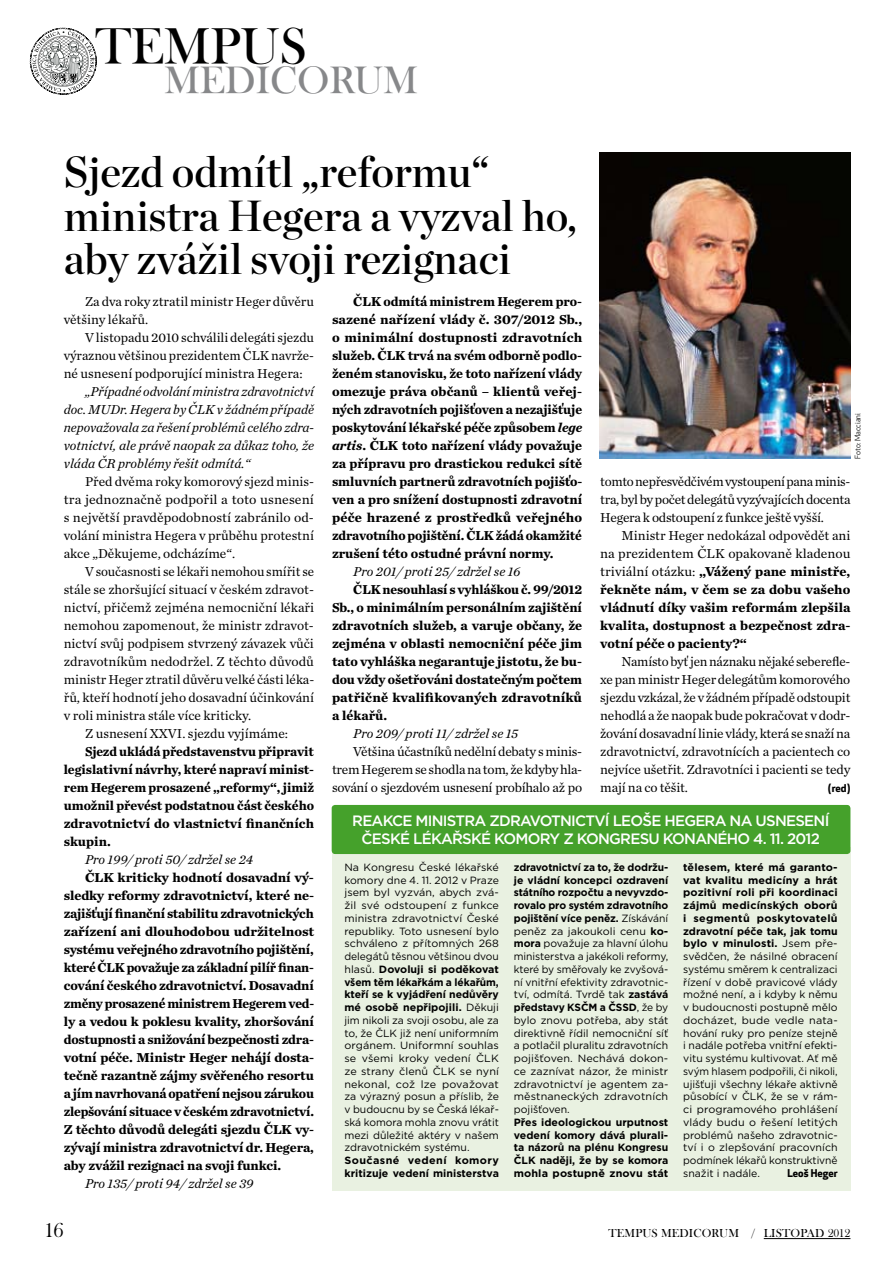
<style>
.page{position:relative;width:893px;height:1263px;background:#fff}
.page>*{position:absolute;margin:0;border:0;box-sizing:border-box;transform-origin:0 0}
.t1{font:44.55px "Baskerville Old Face DCDOT";color:#000}
.t2{font:43.5px/43.5px "Chronicle Display Semi";color:#000}
.t3{font:33.45px "Baskerville Old Face DCDOT";color:#87888a}
.t4{font:21px "Baskerville Old Face DOT";color:#000}
.t5{font:500 15px/18px "Gotham";letter-spacing:-.05em;color:#fff;text-align:center}
.t6{font:700 13.5px/18px "Chronicle Text G1";color:#000;text-align:justify}
.t7{font:13.5px/18px "Chronicle Text G1";color:#000;text-align:justify}
.t8{font:italic 13.5px/18px "Chronicle Text G1";color:#000;text-align:justify}
.t9{font:12px "Baskerville Old Face DOT";letter-spacing:.015em;color:#000}
.t10{font:10.5px/12.8px "Gotham";letter-spacing:-.005em;color:#000;text-align:justify}
.t11{font:700 10.5px/12.8px "Gotham";letter-spacing:.005em;color:#000}
.t12{font:700 10.5px "Apex New";color:#000}
.t13{font:7.5px "Apex New";color:#000}
.s1{font-size:33.6px}
.s2{font-style:italic}
.s3{font-weight:400}
.s4{font-weight:700}
</style>
<div class="page">
<hr style="left:764px;top:1238px;width:86px;height:1px;background:#000">
<svg style="left:30px;top:28px;width:67px;height:67px"></svg>
<div style="left:332px;top:848px;width:518px;height:343px;background:#e9f1e1"></div>
<div style="left:332px;top:805px;width:518px;height:49px;background:#45a12b;border-radius:3px"></div>
<img style="left:600px;top:152px;width:250px;height:307px">
<h1 class="t1" style="left:95px;top:17px;width:213px">TEMPUS</h1>
<h3 class="t3" style="left:164px;top:58px;width:255px">MEDICOR<span class="s1">UM</span></h3>
<h2 class="t2" style="left:64px;top:147px;width:515px">Sjezd odmítl „reformu“ ministra Hegera a vyzval ho, aby zvážil svoji rezignaci</h2>
<p class="t7" style="left:64px;top:292px;width:252px;text-indent:21px">Za dva roky ztratil ministr Heger důvěru většiny lékařů.</p>
<p class="t7" style="left:64px;top:328px;width:252px;text-indent:21px">Vlistopadu 2010 schválili delegáti sjezdu výraznou většinou prezidentem ČLK navrže&shy;né usnesení podporující ministra Hegera:</p>
<p class="t8" style="left:64px;top:382px;width:252px;text-indent:21px">„Případné odvolání ministra zdravotnictví doc. MUDr. Hegera by ČLK v žádném případě nepovažovala za řešení problémů celého zdra&shy;votnictví, ale právě naopak za důkaz toho, že vláda ČR problémy řešit odmítá.“</p>
<p class="t7" style="left:64px;top:472px;width:252px;text-indent:21px">Před dvěma roky komorový sjezd minis&shy;tra jednoznačně podpořil a toto usnesení s největší pravděpodobností zabránilo od&shy;volání ministra Hegera v průběhu protestní akce „Děkujeme, odcházíme“.</p>
<p class="t7" style="left:85px;top:562px;width:231px">Vsoučasnosti se lékaři nemohou smířit se</p>
<p class="t7" style="left:64px;top:580px;width:252px">stále se zhoršující situací v českém zdravot-</p>
<p class="t7" style="left:64px;top:598px;width:252px">nictví, přičemž zejména nemocniční lékaři</p>
<p class="t7" style="left:64px;top:616px;width:252px">nemohou zapomenout, že ministr zdravot-</p>
<p class="t7" style="left:64px;top:634px;width:252px">nictví svůj podpisem stvrzený závazek vůči</p>
<p class="t7" style="left:64px;top:652px;width:252px">zdravotníkům nedodržel. Z těchto důvodů</p>
<p class="t7" style="left:64px;top:670px;width:252px">ministr Heger ztratil důvěru velké části léka-</p>
<p class="t7" style="left:64px;top:688px;width:252px">řů, kteří hodnotí jeho dosavadní účinkování</p>
<p class="t7" style="left:64px;top:706px;width:189px">v roli ministra stále více kriticky.</p>
<p class="t7" style="left:85px;top:724px;width:205px">Z usnesení XXVI. sjezdu vyjímáme:</p>
<p class="t6" style="left:64px;top:742px;width:252px;text-indent:21px">Sjezd ukládá představenstvu připravit legislativní návrhy, které napraví minist&shy;rem Hegerem prosazené „reformy“, jimiž umožnil převést podstatnou část českého zdravotnictví do vlastnictví finančních skupin.</p>
<p class="t8" style="left:85px;top:850px;width:170px">Pro 199/ proti 50/ zdržel se 24</p>
<p class="t6" style="left:64px;top:868px;width:252px;text-indent:21px">ČLK kriticky hodnotí dosavadní vý&shy;sledky reformy zdravotnictví, které ne&shy;zajišťují finanční stabilitu zdravotnických zařízení ani dlouhodobou udržitelnost systému veřejného zdravotního pojištění, které ČLK považuje za základní pilíř finan&shy;cování českého zdravotnictví. Dosavadní změny prosazené ministrem Hegerem ved&shy;ly a vedou k poklesu kvality, zhoršování dostupnosti a snižování bezpečnosti zdra&shy;votní péče. Ministr Heger nehájí dosta&shy;tečně razantně zájmy svěřeného resortu a jím navrhovaná opatření nejsou zárukou zlepšování situace v českém zdravotnictví.<br>Z těchto důvodů delegáti sjezdu ČLK vy&shy;zývají ministra zdravotnictví dr. Hegera, aby zvážil rezignaci na svoji funkci.</p>
<p class="t8" style="left:85px;top:1174px;width:170px">Pro 135/ proti 94/ zdržel se 39</p>
<p class="t6" style="left:332px;top:292px;width:252px;text-indent:21px">ČLK odmítá ministrem Hegerem pro&shy;sazené nařízení vlády č. 307/2012 Sb., o minimální dostupnosti zdravotních služeb. ČLK trvá na svém odborně podlo&shy;ženém stanovisku, že toto nařízení vlády omezuje práva občanů – klientů veřej&shy;ných zdravotních pojišťoven a nezajišťuje poskytování lékařské péče způsobem <span class="s2">lege artis</span>. ČLK toto nařízení vlády považuje za přípravu pro drastickou redukci sítě smluvních partnerů zdravotních pojišťo&shy;ven a pro snížení dostupnosti zdravotní péče hrazené z prostředků veřejného zdravotního pojištění. ČLK žádá okamžité zrušení této ostudné právní normy.</p>
<p class="t8" style="left:353px;top:562px;width:169px">Pro 201/ proti 25/ zdržel se 16</p>
<p class="t6" style="left:332px;top:580px;width:252px;text-indent:21px">ČLK nesouhlasí s vyhláškou č. 99/2012<br>Sb., o minimálním personálním zajištění zdravotních služeb, a varuje občany, že zejména v oblasti nemocniční péče jim tato vyhláška negarantuje jistotu, že bu&shy;dou vždy ošetřováni dostatečným počtem patřičně kvalifikovaných zdravotníků a lékařů.</p>
<p class="t8" style="left:353px;top:724px;width:167px">Pro 209/ proti 11/ zdržel se 15</p>
<p class="t7" style="left:332px;top:742px;width:252px;text-indent:21px">Většina účastníků nedělní debaty s minis&shy;trem Hegerem se shodla na tom, že kdyby hla&shy;sování o sjezdovém usnesení probíhalo až po</p>
<p class="t13" style="left:853px;top:459px;width:47px;rotate:-90deg">Foto: Macciani</p>
<p class="t7" style="left:600px;top:472px;width:252px">tomto nepřesvědčivém vystoupení pana minis&shy;tra, byl by počet delegátů vyzývajících docenta Hegera k odstoupení z funkce ještě vyšší.</p>
<p class="t6" style="left:600px;top:526px;width:252px;text-indent:21px"><span class="s3">Ministr Heger nedokázal odpovědět ani na prezidentem ČLK opakovaně kladenou triviální otázku:</span> „Vážený pane ministře, řekněte nám, v čem se za dobu vašeho vládnutí díky vašim reformám zlepšila kvalita, dostupnost a bezpečnost zdra&shy;votní péče o pacienty?“</p>
<p class="t7" style="left:600px;top:652px;width:252px;text-indent:21px">Namísto byť jen náznaku nějaké seberefle&shy;xe pan ministr Heger delegátům komorového sjezdu vzkázal, že v žádném případě odstoupit nehodlá a že naopak bude pokračovat v dodr&shy;žování dosavadní linie vlády, která se snaží na zdravotnictví, zdravotnících a pacientech co nejvíce ušetřit. Zdravotníci i pacienti se tedy mají na co těšit.</p>
<p class="t12" style="left:828px;top:781px;width:24px">(red)</p>
<p class="t5" style="left:352px;top:812px;width:479px">REAKCE MINISTRA ZDRAVOTNICTVÍ LEOŠE HEGERA NA USNESENÍ<br>ČESKÉ LÉKAŘSKÉ KOMORY Z KONGRESU KONANÉHO 4. 11. 2012</p>
<p class="t10" style="left:344px;top:861px;width:156px">Na Kongresu České lékařské komory dne 4. 11. 2012 v Praze jsem byl vyzván, abych zvá&shy;žil své odstoupení z funkce ministra zdravotnictví České republiky. Toto usnesení bylo schváleno z přítomných 268 delegátů těsnou většinou dvou hlasů. <span class="s4">Dovoluji si poděkovat všem těm lékařkám a lékařům, kteří se k vyjádření nedůvěry mé osobě nepřipojili.</span> Děkuji jim nikoli za svoji osobu, ale za to, že ČLK již není uniformním orgánem. Uniformní souhlas se všemi kroky vedení ČLK ze strany členů ČLK se nyní nekonal, což lze považovat za výrazný posun a příslib, že v budoucnu by se Česká lékař&shy;ská komora mohla znovu vrátit mezi důležité aktéry v našem zdravotnickém systému.</p>
<p class="t11" style="left:344px;top:1154px;width:156px">Současné vedení komory kritizuje vedení ministerstva</p>
<p class="t10" style="left:514px;top:861px;width:156px"><span class="s4">zdravotnictví za to, že dodržu&shy;je vládní koncepci ozdravení státního rozpočtu a nevyvzdo&shy;rovalo pro systém zdravotního pojištění více peněz.</span> Získávání peněz za jakoukoli cenu <span class="s4">ko&shy;mora</span> považuje za hlavní úlohu ministerstva a jakékoli reformy, které by směřovaly ke zvyšová&shy;ní vnitřní efektivity zdravotnic&shy;tví, odmítá. Tvrdě tak <span class="s4">zastává představy KSČM a ČSSD</span>, že by bylo znovu potřeba, aby stát direktivně řídil nemocniční síť a potlačil pluralitu zdravotních pojišťoven. Nechává dokon&shy;ce zaznívat názor, že ministr zdravotnictví je agentem za&shy;městnaneckých zdravotních pojišťoven.</p>
<p class="t11" style="left:514px;top:1116px;width:156px;text-align:justify">Přes ideologickou urputnost vedení komory dává plurali&shy;ta názorů na plénu Kongresu ČLK naději, že by se komora mohla postupně znovu stát</p>
<p class="t10" style="left:683px;top:861px;width:156px"><span class="s4">tělesem, které má garanto&shy;vat kvalitu medicíny a hrát pozitivní roli při koordinaci zájmů medicínských oborů i segmentů poskytovatelů zdravotní péče tak, jak tomu bylo v minulosti.</span> Jsem pře&shy;svědčen, že násilné obracení systému směrem k centralizaci řízení v době pravicové vlády možné není, a i kdyby k němu v budoucnosti postupně mělo docházet, bude vedle nata&shy;hování ruky pro peníze stejně i nadále potřeba vnitřní efekti&shy;vitu systému kultivovat. Ať mě svým hlasem podpořili, či nikoli, ujišťuji všechny lékaře aktivně působící v ČLK, že se v rám&shy;ci programového prohlášení vlády budu o řešení letitých problémů našeho zdravotnic&shy;tví i o zlepšování pracovních podmínek lékařů konstruktivně snažit i nadále.</p>
<p class="t12" style="left:787px;top:1165px;width:52px">Leoš Heger</p>
<h3 class="t4" style="left:44px;top:1219px;width:21px">16</h3>
<p class="t9" style="left:608px;top:1227px;width:244px">TEMPUS MEDICORUM / LISTOPAD 2012</p>
</div>
